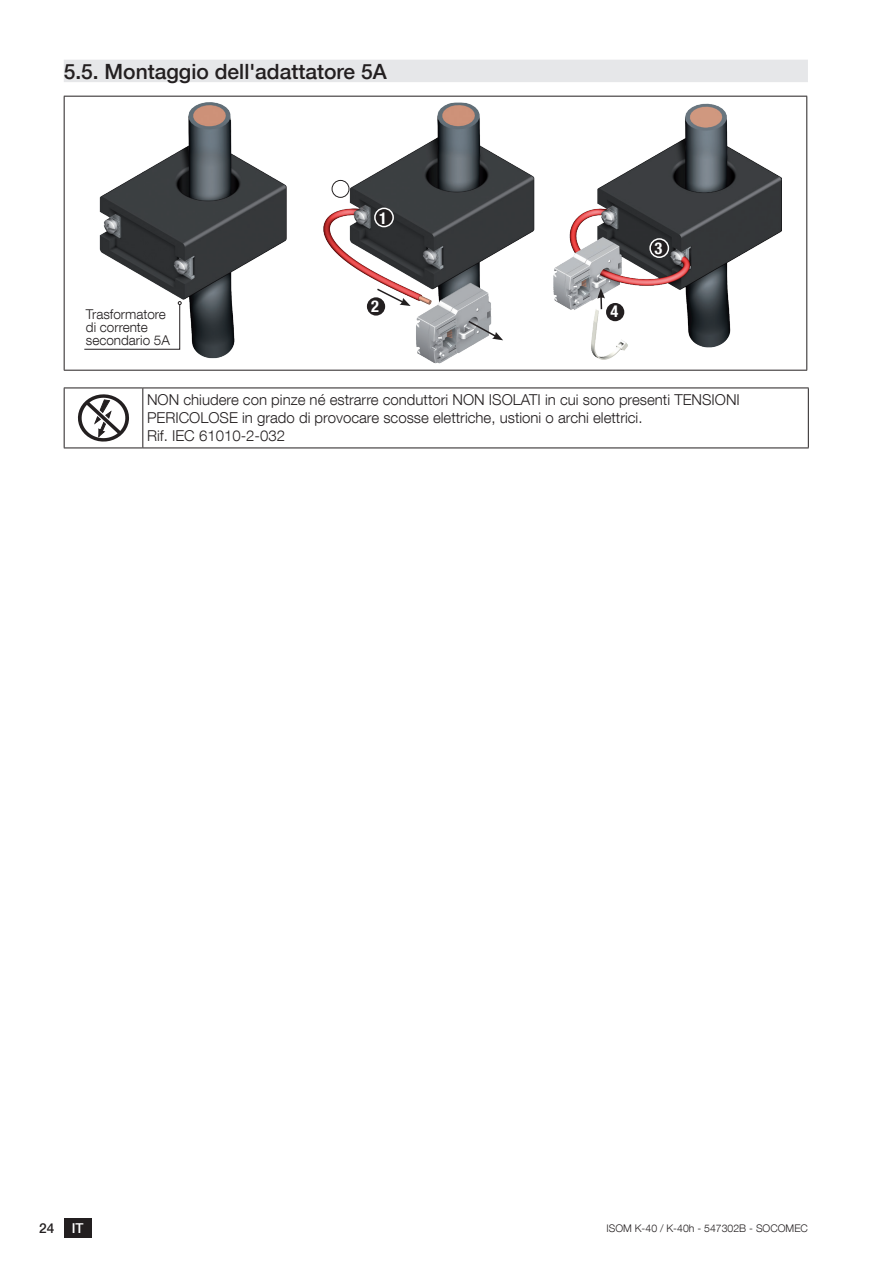
<style>
.page{position:relative;width:893px;height:1263px;background:#fff}
.page>*{position:absolute;margin:0;border:0;box-sizing:border-box;transform-origin:0 0}
.t1{font:500 21px "Helvetica Neue LT Com";color:#231f20}
.t2{font:700 condensed 16.35px "Helvetica Neue LT Com";color:#fff}
.t3{font:300 15px/18px "Helvetica Neue LT Com";color:#231f20}
.t4{font:500 13.65px "Helvetica Neue LT Com";color:#231f20}
.t5{font:500 13.65px "Helvetica Neue LT Com";color:#fff}
.t6{font:300 13.5px/12.8px "Helvetica Neue LT Com";color:#231f20}
.t7{font:300 10.5px "Helvetica Neue LT Com";color:#231f20}
</style>
<div class="page">
<div style="left:64px;top:1218px;width:27px;height:19px;background:#231f20"></div>
<div style="left:64px;top:60px;width:744px;height:22px;background:#e6e7e9"></div>
<hr style="left:64px;top:96px;width:743px;height:1px;background:#231f20">
<hr style="left:64px;top:97px;width:1px;height:273px;background:#231f20">
<hr style="left:806px;top:97px;width:1px;height:273px;background:#231f20">
<hr style="left:64px;top:370px;width:743px;height:1px;background:#231f20">
<img style="left:554px;top:103px;width:227px;height:256px">
<div style="left:606px;top:303px;width:18px;height:18px;background:#231f20;border-radius:50%"></div>
<div style="left:650px;top:239px;width:18px;height:18px;background:#231f20;border-radius:50%"></div>
<div style="left:649px;top:238px;width:20px;height:20px;border:2px solid #fff;border-radius:50%"></div>
<svg style="left:597px;top:288px;width:8px;height:21px"></svg>
<img style="left:99px;top:103px;width:188px;height:256px">
<img style="left:323px;top:103px;width:212px;height:208px">
<div style="left:375px;top:208px;width:18px;height:19px;background:#231f20;border-radius:50%"></div>
<div style="left:374px;top:208px;width:20px;height:19px;border:2px solid #fff;border-radius:50%"></div>
<img style="left:414px;top:282px;width:90px;height:81px">
<svg style="left:467px;top:319px;width:36px;height:21px"></svg>
<svg style="left:375px;top:287px;width:36px;height:19px"></svg>
<div style="left:367px;top:297px;width:18px;height:19px;background:#231f20;border-radius:50%"></div>
<svg style="left:84px;top:301px;width:98px;height:49px"></svg>
<hr style="left:64px;top:388px;width:79px;height:1px;background:#231f20">
<hr style="left:64px;top:388px;width:1px;height:60px;background:#231f20">
<hr style="left:143px;top:388px;width:666px;height:1px;background:#231f20">
<hr style="left:142px;top:388px;width:1px;height:60px;background:#231f20">
<hr style="left:808px;top:388px;width:1px;height:60px;background:#231f20">
<hr style="left:64px;top:448px;width:79px;height:1px;background:#231f20">
<hr style="left:143px;top:448px;width:666px;height:1px;background:#231f20">
<svg style="left:78px;top:394px;width:51px;height:48px"></svg>
<div style="left:332px;top:180px;width:17px;height:18px;border:1px solid #231f20;border-radius:50%"></div>
<h1 class="t1" style="left:64px;top:59px;width:324px">5.5. Montaggio dell'adattatore 5A</h1>
<p class="t6" style="left:86px;top:308px;width:86px">Trasformatore di corrente secondario 5A</p>
<p class="t2" style="left:379px;top:208px;width:9px">1</p>
<p class="t2" style="left:371px;top:296px;width:9px">2</p>
<p class="t2" style="left:610px;top:302px;width:9px">4</p>
<p class="t2" style="left:654px;top:239px;width:9px">3</p>
<p class="t3" style="left:147px;top:391px;width:594px">NON chiudere con pinze né estrarre conduttori NON ISOLATI in cui sono presenti TENSIONI<br>PERICOLOSE in grado di provocare scosse elettriche, ustioni o archi elettrici.<br>Rif. IEC 61010-2-032</p>
<p class="t4" style="left:39px;top:1220px;width:17px">24</p>
<p class="t5" style="left:72px;top:1220px;width:13px">IT</p>
<p class="t7" style="left:606px;top:1221px;width:203px">ISOM K-40 / K-40h - 547302B - SOCOMEC</p>
</div>
